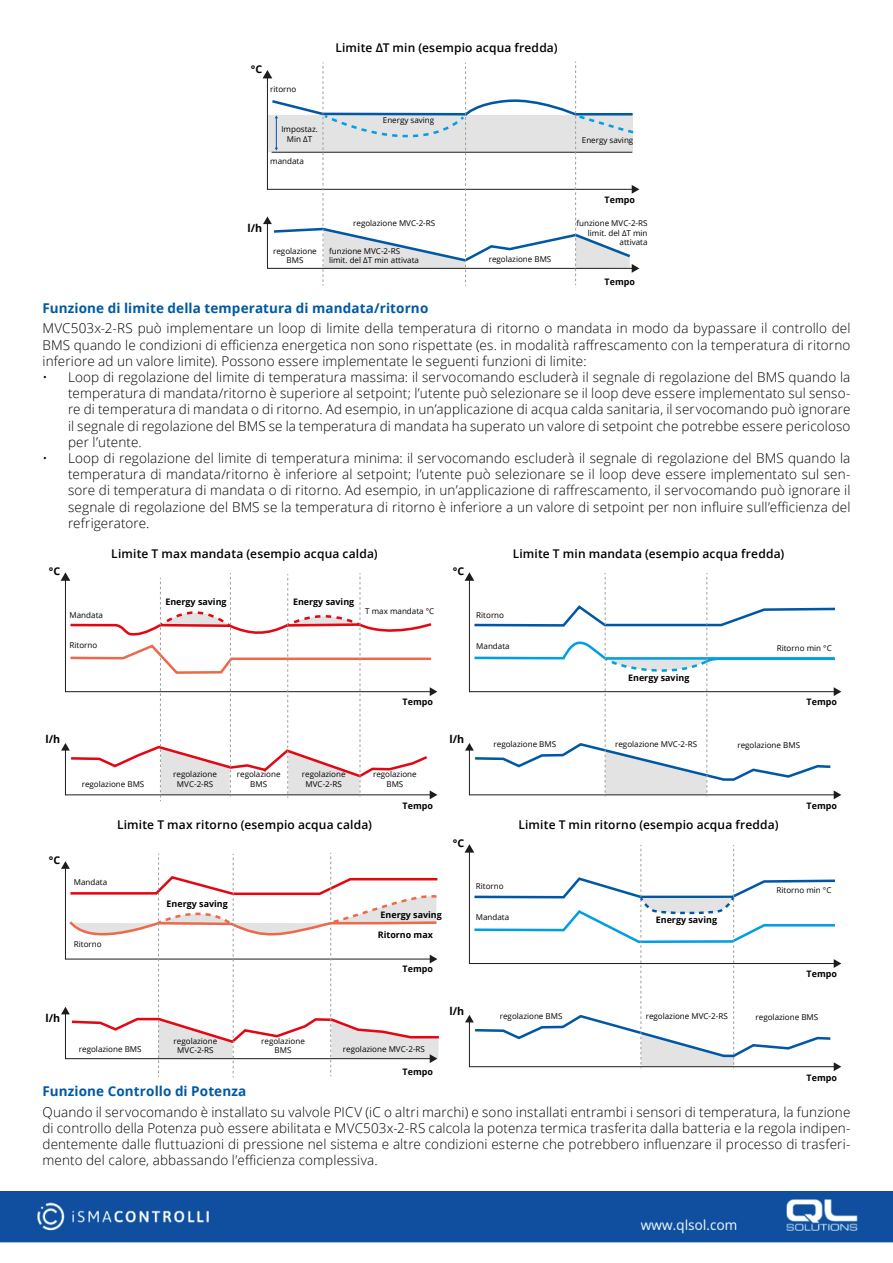
<style>
.page{position:relative;width:893px;height:1263px;background:#fff}
.page>*{position:absolute;margin:0;border:0;box-sizing:border-box;transform-origin:0 0}
.t1{font:300 13.5px/16.2px "Open Sans";letter-spacing:.01em;color:#000;text-align:justify}
.t2{font:700 13.5px "Open Sans";letter-spacing:.01em;color:#0058a5}
.t3{font:600 12px "Open Sans";letter-spacing:.015em;color:#000}
.t4{font:700 10.65px "Open Sans";color:#000}
.t5{font:700 9px "Open Sans";color:#000}
.t6{font:8.1px/9.6px "Open Sans";color:#000;text-align:center}
</style>
<div class="page">
<svg style="left:263px;top:62px;width:376px;height:224px"></svg>
<svg style="left:61px;top:572px;width:376px;height:229px"></svg>
<svg style="left:465px;top:572px;width:376px;height:227px"></svg>
<svg style="left:61px;top:853px;width:378px;height:224px"></svg>
<svg style="left:465px;top:844px;width:376px;height:227px"></svg>
<img style="left:0;top:1191px;width:893px;height:52px">
<p class="t4" style="left:251px;top:62px;width:13px">°C</p>
<p class="t6" style="left:270px;top:84px;width:28px">ritorno</p>
<p class="t6" style="left:281px;top:124px;width:38px">Impostaz.<br>Min ΔT</p>
<p class="t6" style="left:270px;top:156px;width:35px">mandata</p>
<p class="t3" style="left:335px;top:39px;width:224px">Limite ΔT min (esempio acqua fredda)</p>
<p class="t6" style="left:383px;top:115px;width:53px">Energy saving</p>
<p class="t4" style="left:247px;top:220px;width:16px">l/h</p>
<p class="t6" style="left:353px;top:218px;width:84px">regolazione MVC-2-RS</p>
<p class="t6" style="left:273px;top:246px;width:45px">regolazione<br>BMS</p>
<p class="t6" style="left:329px;top:246px;width:91px;text-align:left">funzione MVC-2-RS limit. del ΔT min attivata</p>
<p class="t6" style="left:489px;top:254px;width:64px">regolazione BMS</p>
<p class="t6" style="left:582px;top:135px;width:53px">Energy saving</p>
<p class="t5" style="left:605px;top:193px;width:32px">Tempo</p>
<p class="t6" style="left:576px;top:218px;width:73px;text-align:right">funzione MVC-2-RS limit. del ΔT min attivata</p>
<p class="t5" style="left:605px;top:275px;width:32px">Tempo</p>
<p class="t2" style="left:43px;top:299px;width:387px">Funzione di limite della temperatura di mandata/ritorno</p>
<p class="t1" style="left:43px;top:320px;width:809px">MVC503x-2-RS può implementare un loop di limite della temperatura di ritorno o mandata in modo da bypassare il controllo del BMS quando le condizioni di efficienza energetica non sono rispettate (es. in modalità raffrescamento con la temperatura di ritorno inferiore ad un valore limite). Possono essere implementate le seguenti funzioni di limite:</p>
<p class="t1" style="left:68px;top:369px;width:784px;text-indent:-26px">• Loop di regolazione del limite di temperatura massima: il servocomando escluderà il segnale di regolazione del BMS quando la temperatura di mandata/ritorno è superiore al setpoint; l’utente può selezionare se il loop deve essere implementato sul senso&shy;re di temperatura di mandata o di ritorno. Ad esempio, in un’applicazione di acqua calda sanitaria, il servocomando può ignorare il segnale di regolazione del BMS se la temperatura di mandata ha superato un valore di setpoint che potrebbe essere pericoloso per l’utente.</p>
<p class="t1" style="left:68px;top:450px;width:784px;text-indent:-26px">• Loop di regolazione del limite di temperatura minima: il servocomando escluderà il segnale di regolazione del BMS quando la temperatura di mandata/ritorno è inferiore al setpoint; l’utente può selezionare se il loop deve essere implementato sul sen&shy;sore di temperatura di mandata o di ritorno. Ad esempio, in un’applicazione di raffrescamento, il servocomando può ignorare il segnale di regolazione del BMS se la temperatura di ritorno è inferiore a un valore di setpoint per non influire sull’efficienza del refrigeratore.</p>
<p class="t3" style="left:111px;top:545px;width:268px">Limite T max mandata (esempio acqua calda)</p>
<p class="t3" style="left:513px;top:545px;width:273px">Limite T min mandata (esempio acqua fredda)</p>
<p class="t4" style="left:49px;top:564px;width:13px">°C</p>
<p class="t6" style="left:70px;top:610px;width:35px">Mandata</p>
<p class="t6" style="left:70px;top:640px;width:29px">Ritorno</p>
<p class="t5" style="left:165px;top:596px;width:63px">Energy saving</p>
<p class="t5" style="left:293px;top:596px;width:63px">Energy saving</p>
<p class="t6" style="left:365px;top:606px;width:71px">T max mandata °C</p>
<p class="t5" style="left:403px;top:695px;width:32px">Tempo</p>
<p class="t4" style="left:453px;top:564px;width:13px">°C</p>
<p class="t6" style="left:476px;top:610px;width:29px">Ritorno</p>
<p class="t6" style="left:476px;top:641px;width:35px">Mandata</p>
<p class="t6" style="left:777px;top:643px;width:56px">Ritorno min °C</p>
<p class="t5" style="left:628px;top:671px;width:63px">Energy saving</p>
<p class="t5" style="left:806px;top:695px;width:32px">Tempo</p>
<p class="t4" style="left:46px;top:732px;width:16px">l/h</p>
<p class="t4" style="left:49px;top:853px;width:13px">°C</p>
<p class="t6" style="left:82px;top:779px;width:64px">regolazione BMS</p>
<p class="t6" style="left:302px;top:769px;width:45px">regolazione<br>MVC-2-RS</p>
<p class="t6" style="left:173px;top:769px;width:45px">regolazione<br>MVC-2-RS</p>
<p class="t6" style="left:237px;top:769px;width:45px">regolazione<br>BMS</p>
<p class="t6" style="left:373px;top:769px;width:45px">regolazione<br>BMS</p>
<p class="t5" style="left:403px;top:800px;width:32px">Tempo</p>
<p class="t4" style="left:449px;top:732px;width:16px">l/h</p>
<p class="t6" style="left:494px;top:739px;width:64px">regolazione BMS</p>
<p class="t6" style="left:615px;top:739px;width:84px">regolazione MVC-2-RS</p>
<p class="t6" style="left:737px;top:740px;width:64px">regolazione BMS</p>
<p class="t5" style="left:806px;top:800px;width:32px">Tempo</p>
<p class="t3" style="left:117px;top:817px;width:256px">Limite T max ritorno (esempio acqua calda)</p>
<p class="t3" style="left:518px;top:817px;width:262px">Limite T min ritorno (esempio acqua fredda)</p>
<p class="t6" style="left:74px;top:877px;width:35px">Mandata</p>
<p class="t6" style="left:74px;top:939px;width:29px">Ritorno</p>
<p class="t5" style="left:167px;top:898px;width:63px">Energy saving</p>
<p class="t4" style="left:453px;top:836px;width:13px">°C</p>
<p class="t5" style="left:381px;top:908px;width:63px">Energy saving</p>
<p class="t5" style="left:372px;top:909px;width:63px">Energy saving</p>
<p class="t5" style="left:378px;top:928px;width:57px">Ritorno max</p>
<p class="t5" style="left:403px;top:963px;width:32px">Tempo</p>
<p class="t6" style="left:476px;top:881px;width:29px">Ritorno</p>
<p class="t6" style="left:476px;top:912px;width:35px">Mandata</p>
<p class="t5" style="left:656px;top:913px;width:63px">Energy saving</p>
<p class="t6" style="left:776px;top:885px;width:56px">Ritorno min °C</p>
<p class="t5" style="left:806px;top:967px;width:32px">Tempo</p>
<p class="t4" style="left:46px;top:1011px;width:16px">l/h</p>
<p class="t6" style="left:174px;top:1036px;width:45px">regolazione<br>MVC-2-RS</p>
<p class="t6" style="left:79px;top:1044px;width:64px">regolazione BMS</p>
<p class="t6" style="left:261px;top:1036px;width:45px">regolazione<br>BMS</p>
<p class="t6" style="left:343px;top:1044px;width:84px">regolazione MVC-2-RS</p>
<p class="t5" style="left:403px;top:1065px;width:32px">Tempo</p>
<p class="t4" style="left:449px;top:1004px;width:16px">l/h</p>
<p class="t6" style="left:500px;top:1011px;width:64px">regolazione BMS</p>
<p class="t6" style="left:646px;top:1011px;width:84px">regolazione MVC-2-RS</p>
<p class="t6" style="left:756px;top:1011px;width:64px">regolazione BMS</p>
<p class="t5" style="left:806px;top:1071px;width:32px">Tempo</p>
<p class="t2" style="left:43px;top:1082px;width:205px">Funzione Controllo di Potenza</p>
<p class="t1" style="left:43px;top:1103px;width:809px">Quando il servocomando è installato su valvole PICV (iC o altri marchi) e sono installati entrambi i sensori di temperatura, la funzione di controllo della Potenza può essere abilitata e MVC503x-2-RS calcola la potenza termica trasferita dalla batteria e la regola indipen&shy;dentemente dalle fluttuazioni di pressione nel sistema e altre condizioni esterne che potrebbero influenzare il processo di trasferi&shy;mento del calore, abbassando l’efficienza complessiva.</p>
</div>
